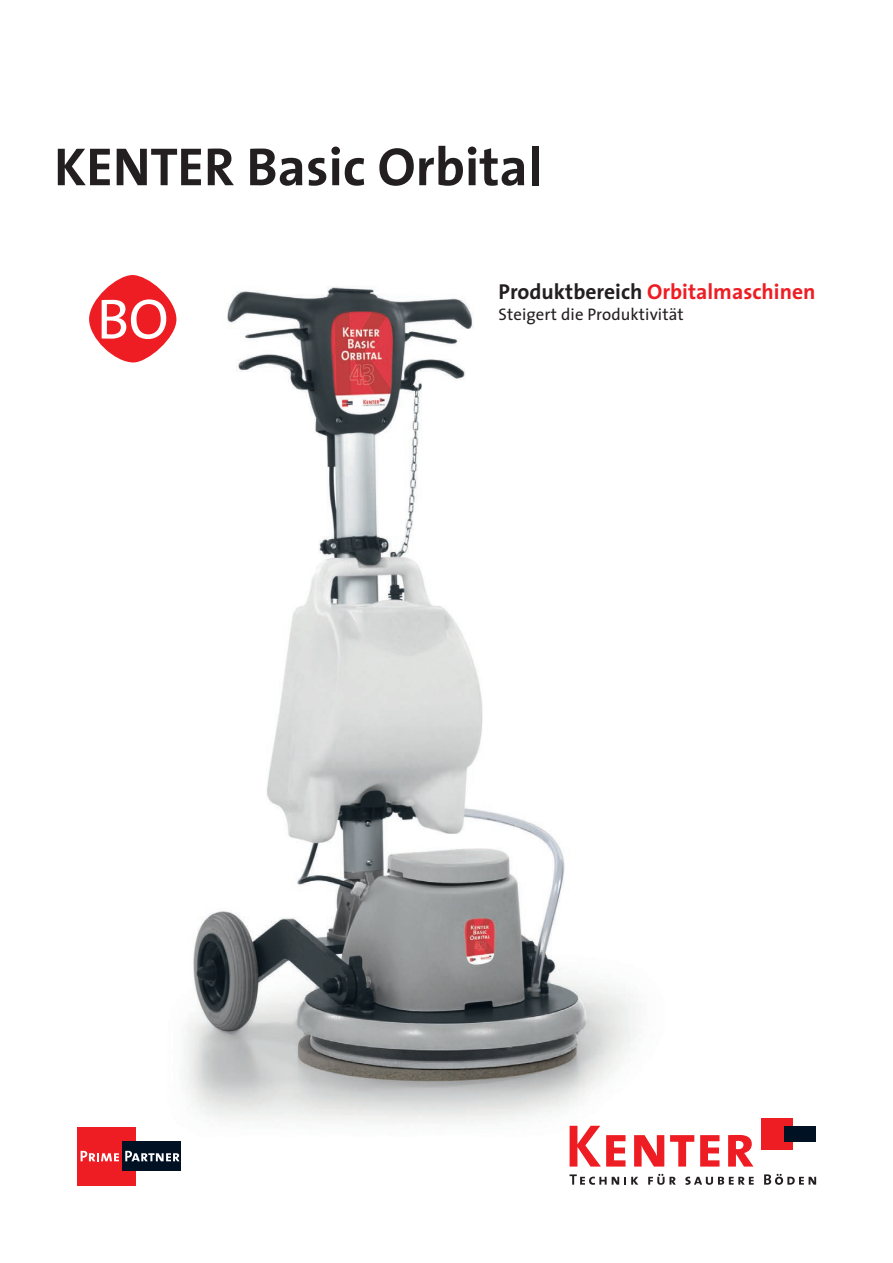
<style>
.page{position:relative;width:893px;height:1263px;background:#fff}
.page>*{position:absolute;margin:0;border:0;box-sizing:border-box;transform-origin:0 0}
.t1{font:57px "The Sans";color:#fff}
.t2{font:700 54px "The Sans";color:#231f20}
.t3{font:700 21.6px "The Sans";color:#ee1d23}
.t4{font:16.8px "The Sans";letter-spacing:.005em;color:#231f20}
.s1{color:#231f20}
</style>
<div class="page">
<img style="left:175px;top:286px;width:490px;height:850px">
<div style="left:77px;top:1127px;width:59px;height:58px;background:#ee1d23"></div>
<div style="left:123px;top:1141px;width:58px;height:30px;background:#001123"></div>
<svg style="left:81px;top:1151px;width:38px;height:10px"></svg>
<svg style="left:125px;top:1151px;width:55px;height:10px"></svg>
<svg style="left:570px;top:1126px;width:55px;height:40px"></svg>
<svg style="left:634px;top:1135px;width:30px;height:31px"></svg>
<svg style="left:670px;top:1135px;width:24px;height:31px"></svg>
<svg style="left:700px;top:1135px;width:19px;height:31px"></svg>
<svg style="left:728px;top:1135px;width:25px;height:31px"></svg>
<svg style="left:569px;top:1174px;width:69px;height:11px"></svg>
<svg style="left:648px;top:1174px;width:28px;height:11px"></svg>
<svg style="left:685px;top:1176px;width:69px;height:9px"></svg>
<svg style="left:764px;top:1174px;width:52px;height:11px"></svg>
<div style="left:761px;top:1118px;width:32px;height:31px;background:#ee1d23"></div>
<div style="left:785px;top:1126px;width:31px;height:15px;background:#001123"></div>
<div style="left:89px;top:275px;width:87px;height:87px;background:#ee1d23;border-radius:50%"></div>
<h2 class="t2" style="left:54px;top:122px;width:490px">Kenter Basic Orbital</h2>
<h1 class="t1" style="left:97px;top:272px;width:73px">BO</h1>
<p class="t3" style="left:499px;top:273px;width:318px"><span class="s1">Produktbereich</span> Orbitalmaschinen</p>
<p class="t4" style="left:499px;top:300px;width:187px">Steigert die Produktivität</p>
</div>
